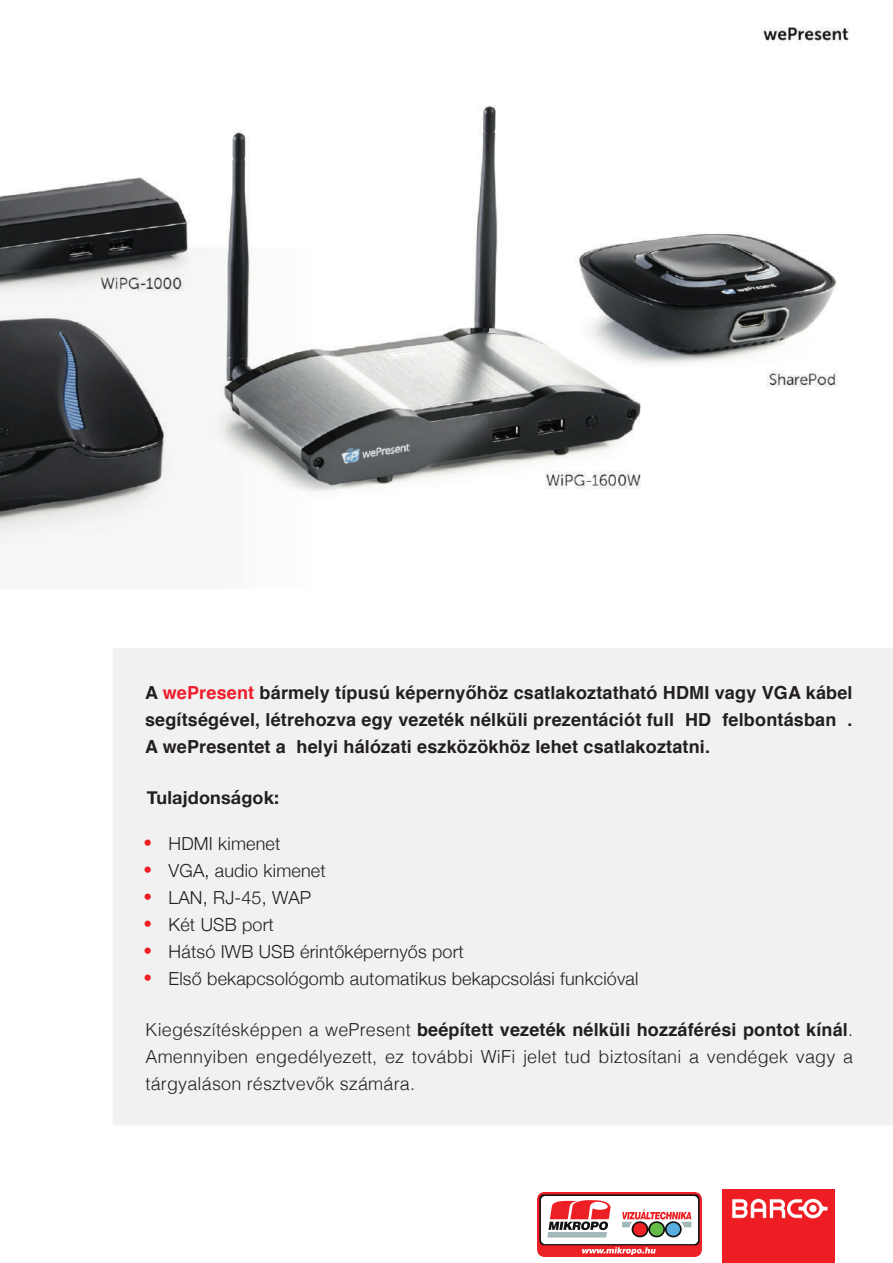
<style>
.page{position:relative;width:893px;height:1263px;background:#fff}
.page>*{position:absolute;margin:0;border:0;box-sizing:border-box;transform-origin:0 0}
.t1{font:700 18px/27px "Helvetica";letter-spacing:.01em;color:#231f20;text-align:justify}
.t2{font:300 18px/27px "Helvetica";letter-spacing:.01em;color:#231f20;text-align:justify}
.t3{font:300 18px/27px "Helvetica Neue";letter-spacing:.01em;color:#231f20}
.t4{font:700 18px "Helvetica Neue";letter-spacing:.01em;color:#231f20}
.s1{color:#ee1c2c}
.s2{font-weight:700}
</style>
<div class="page">
<div style="left:113px;top:648px;width:779px;height:477px;background:#f1f1f1"></div>
<div style="left:145px;top:839px;width:6px;height:7px;background:#ee1e23;border-radius:50%"></div>
<div style="left:145px;top:866px;width:6px;height:7px;background:#ee1e23;border-radius:50%"></div>
<div style="left:145px;top:893px;width:6px;height:7px;background:#ee1e23;border-radius:50%"></div>
<div style="left:145px;top:920px;width:6px;height:7px;background:#ee1e23;border-radius:50%"></div>
<div style="left:145px;top:947px;width:6px;height:7px;background:#ee1e23;border-radius:50%"></div>
<div style="left:145px;top:974px;width:6px;height:7px;background:#ee1e23;border-radius:50%"></div>
<img style="left:0;top:105px;width:839px;height:439px">
<img style="left:723px;top:1189px;width:111px;height:74px">
<img style="left:537px;top:1192px;width:165px;height:64px">
<img style="left:760px;top:27px;width:89px;height:18px">
<p class="t1" style="left:145px;top:680px;width:709px">A <span class="s1">wePresent</span> bármely típusú képernyőhöz csatlakoztatható HDMI vagy VGA kábel segítségével, létrehozva egy vezeték nélküli prezentációt full HD felbontásban .<br>A wePresentet a helyi hálózati eszközökhöz lehet csatlakoztatni.</p>
<p class="t4" style="left:147px;top:784px;width:134px">Tulajdonságok:</p>
<p class="t3" style="left:169px;top:829px;width:471px">HDMI kimenet<br>VGA, audio kimenet<br>LAN, RJ-45, WAP<br>Két USB port<br>Hátsó IWB USB érintőképernyős port<br>Első bekapcsológomb automatikus bekapcsolási funkcióval</p>
<p class="t2" style="left:146px;top:1014px;width:709px">Kiegészítésképpen a wePresent <span class="s2">beépített vezeték nélküli hozzáférési pontot kínál</span>.<br>Amennyiben engedélyezett, ez további WiFi jelet tud biztosítani a vendégek vagy a tárgyaláson résztvevők számára.</p>
</div>
